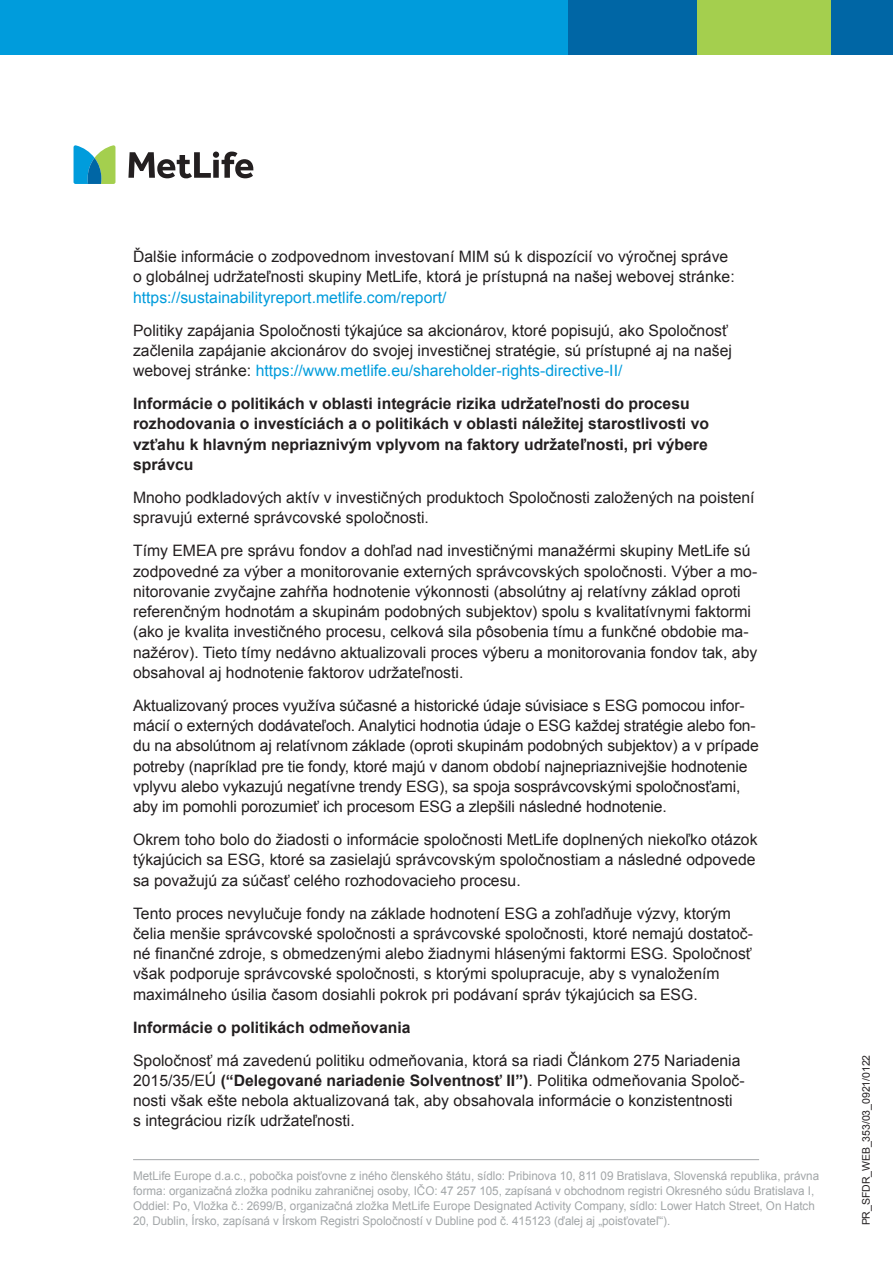
<style>
.page{position:relative;width:893px;height:1263px;background:#fff}
.page>*{position:absolute;margin:0;border:0;box-sizing:border-box;transform-origin:0 0}
.t1{font:15.75px/20.2px "Arial";color:#231f20}
.t2{font:700 15.75px/20.2px "Arial";color:#231f20}
.t3{font:15.75px "Arial";color:#009cdc}
.t4{font:12px/15px "Arial";letter-spacing:-.005em;color:#a3a7a9}
.t5{font:10.5px "Arial";letter-spacing:-.005em;color:#231f20}
.s1{color:#009cdc}
.s2{font-weight:700}
</style>
<div class="page">
<svg style="left:128px;top:152px;width:125px;height:26px"></svg>
<svg style="left:74px;top:145px;width:41px;height:39px"></svg>
<div style="left:0;top:0;width:893px;height:54px;background:#009cdc"></div>
<div style="left:569px;top:0;width:324px;height:54px;background:#0066a5"></div>
<div style="left:697px;top:0;width:133px;height:54px;background:#a4cf4e"></div>
<hr style="left:133px;top:1159px;width:626px;height:1px;background:#a3a7a9">
<p class="t1" style="left:133px;top:247px;width:603px">Ďalšie informácie o zodpovednom investovaní MIM sú k dispozícií vo výročnej správe o globálnej udržateľnosti skupiny MetLife, ktorá je prístupná na našej webovej stránke:</p>
<p class="t3" style="left:133px;top:287px;width:315px">https://sustainabilityreport.metlife.com/report/</p>
<p class="t1" style="left:133px;top:320px;width:600px">Politiky zapájania Spoločnosti týkajúce sa akcionárov, ktoré popisujú, ako Spoločnosť začlenila zapájanie akcionárov do svojej investičnej stratégie, sú prístupné aj na našej webovej stránke: <span class="s1">https://www.metlife.eu/shareholder-rights-directive-II/</span></p>
<p class="t2" style="left:133px;top:394px;width:577px">Informácie o politikách v oblasti integrácie rizika udržateľnosti do procesu rozhodovania o investíciách a o politikách v oblasti náležitej starostlivosti vo vzťahu k hlavným nepriaznivým vplyvom na faktory udržateľnosti, pri výbere správcu</p>
<p class="t1" style="left:133px;top:487px;width:623px">Mnoho podkladových aktív v investičných produktoch Spoločnosti založených na poistení spravujú externé správcovské spoločnosti.</p>
<p class="t1" style="left:133px;top:541px;width:626px">Tímy EMEA pre správu fondov a dohľad nad investičnými manažérmi skupiny MetLife sú zodpovedné za výber a monitorovanie externých správcovských spoločnosti. Výber a mo&shy;nitorovanie zvyčajne zahŕňa hodnotenie výkonnosti (absolútny aj relatívny základ oproti referenčným hodnotám a skupinám podobných subjektov) spolu s kvalitatívnymi faktormi (ako je kvalita investičného procesu, celková sila pôsobenia tímu a funkčné obdobie ma&shy;nažérov). Tieto tímy nedávno aktualizovali proces výberu a monitorovania fondov tak, aby obsahoval aj hodnotenie faktorov udržateľnosti.</p>
<p class="t1" style="left:133px;top:695px;width:627px">Aktualizovaný proces využíva súčasné a historické údaje súvisiace s ESG pomocou infor&shy;mácií o externých dodávateľoch. Analytici hodnotia údaje o ESG každej stratégie alebo fon&shy;du na absolútnom aj relatívnom základe (oproti skupinám podobných subjektov) a v prípade potreby (napríklad pre tie fondy, ktoré majú v danom období najnepriaznivejšie hodnotenie vplyvu alebo vykazujú negatívne trendy ESG), sa spoja sosprávcovskými spoločnosťami, aby im pomohli porozumieť ich procesom ESG a zlepšili následné hodnotenie.</p>
<p class="t1" style="left:133px;top:830px;width:626px">Okrem toho bolo do žiadosti o informácie spoločnosti MetLife doplnených niekoľko otázok týkajúcich sa ESG, ktoré sa zasielajú správcovským spoločnostiam a následné odpovede sa považujú za súčasť celého rozhodovacieho procesu.</p>
<p class="t1" style="left:133px;top:903px;width:621px">Tento proces nevylučuje fondy na základe hodnotení ESG a zohľadňuje výzvy, ktorým čelia menšie správcovské spoločnosti a správcovské spoločnosti, ktoré nemajú dostatoč&shy;né finančné zdroje, s obmedzenými alebo žiadnymi hlásenými faktormi ESG. Spoločnosť však podporuje správcovské spoločnosti, s ktorými spolupracuje, aby s vynaložením maximálneho úsilia časom dosiahli pokrok pri podávaní správ týkajúcich sa ESG.</p>
<p class="t2" style="left:133px;top:1017px;width:279px">Informácie o politikách odmeňovania</p>
<p class="t1" style="left:133px;top:1050px;width:613px">Spoločnosť má zavedenú politiku odmeňovania, ktorá sa riadi Článkom 275 Nariadenia 2015/35/EÚ <span class="s2">(“Delegované nariadenie Solventnosť II”)</span>. Politika odmeňovania Spoloč&shy;nosti však ešte nebola aktualizovaná tak, aby obsahovala informácie o konzistentnosti<br>s integráciou rizík udržateľnosti.</p>
<p class="t4" style="left:133px;top:1169px;width:688px">MetLife Europe d.a.c., pobočka poisťovne z iného členského štátu, sídlo: Pribinova 10, 811 09 Bratislava, Slovenská republika, právna forma: organizačná zložka podniku zahraničnej osoby, IČO: 47 257 105, zapísaná v obchodnom registri Okresného súdu Bratislava I, Oddiel: Po, Vložka č.: 2699/B, organizačná zložka MetLife Europe Designated Activity Company, sídlo: Lower Hatch Street, On Hatch 20, Dublin, Írsko, zapísaná v Írskom Registri Spoločností v Dubline pod č. 415123 (ďalej aj „poisťovateľ“).</p>
<p class="t5" style="left:859px;top:1225px;width:172px;rotate:-90deg">PR_SFDR_WEB_353/03_0921/0122</p>
</div>
